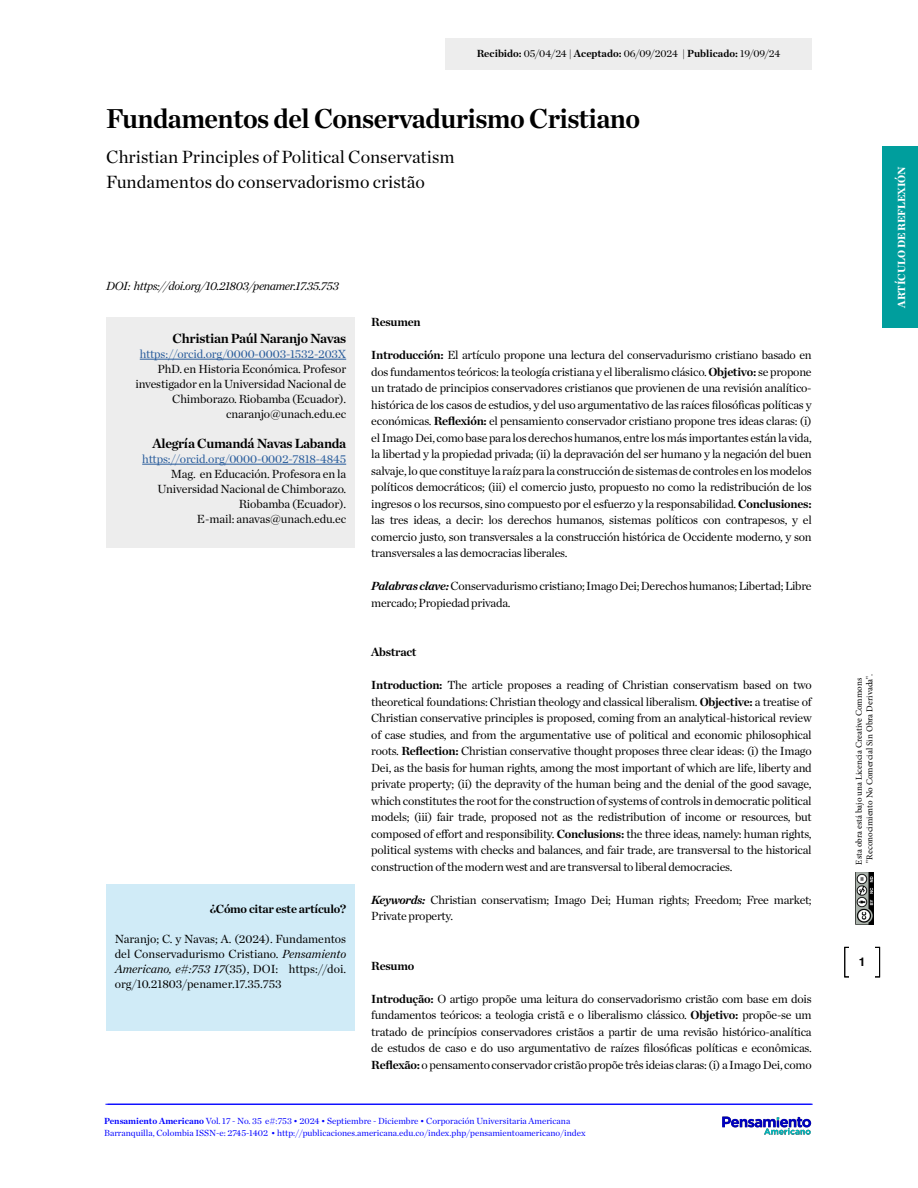
<style>
.page{position:relative;width:918px;height:1188px;background:#fff}
.page>*{position:absolute;margin:0;border:0;box-sizing:border-box;transform-origin:0 0}
.t1{font:700 27.75px "Chronicle Deck";letter-spacing:-.02em;color:#000}
.t2{font:18px/25.5px "Chronicle Deck";color:#000}
.t3{font:700 13.5px "Chronicle Deck";letter-spacing:-.02em;color:#000}
.t4{font:12px/16.5px "Chronicle Deck";letter-spacing:-.02em;color:#000;text-align:justify}
.t5{font:12px "Chronicle Deck";letter-spacing:-.01em;color:#275b9b}
.t6{font:italic 12px "Chronicle Deck";letter-spacing:-.03em;color:#000}
.t7{font:700 12px "Chronicle Deck";letter-spacing:-.02em;color:#000}
.t8{font:700 12px "Helvetica";color:#000}
.t9{font:700 10.5px "Chronicle Deck";color:#000}
.t10{font:900 10.5px "Chronicle Deck";letter-spacing:-.01em;color:#fff}
.t11{font:9px/12px "Chronicle Deck";color:#00f}
.t12{font:9px/10.8px "Minion Pro";color:#000}
.s1{font-weight:400}
.s2{font-style:italic}
.s3{font-weight:700}
.s4{font-weight:700;font-style:italic}
</style>
<div class="page">
<img style="left:855px;top:873px;width:18px;height:52px">
<hr style="left:105px;top:1104px;width:708px;height:1px;background:#00f">
<img style="left:722px;top:1116px;width:90px;height:19px">
<div style="left:845px;top:947px;width:35px;height:30px;border:1px solid #000"></div>
<div style="left:849px;top:946px;width:26px;height:32px;background:#fff"></div>
<div style="left:445px;top:38px;width:367px;height:32px;background:#ededed"></div>
<div style="left:106px;top:317px;width:249px;height:230px;background:#ededed"></div>
<div style="left:106px;top:884px;width:249px;height:146px;background:#d0ebf7"></div>
<hr style="left:140px;top:359px;width:206px;height:1px;background:#275b9b">
<hr style="left:142px;top:464px;width:204px;height:1px;background:#275b9b">
<div style="left:883px;top:146px;width:35px;height:182px;background:#009e9d"></div>
<p class="t9" style="left:477px;top:45px;width:305px">Recibido: <span class="s1">05/04/24 |</span> Aceptado: <span class="s1">06/09/2024 |</span> Publicado: <span class="s1">19/09/24</span></p>
<h1 class="t1" style="left:106px;top:96px;width:535px">Fundamentos del Conservadurismo Cristiano</h1>
<h2 class="t2" style="left:106px;top:143px;width:350px">Christian Principles of Political Conservatism<br>Fundamentos do conservadorismo cristão</h2>
<p class="t6" style="left:106px;top:276px;width:234px">DOI: https://doi.org/10.21803/penamer.17.35.753</p>
<p class="t3" style="left:173px;top:328px;width:175px">Christian Paúl Naranjo Navas</p>
<p class="t5" style="left:140px;top:345px;width:208px">https://orcid.org/0000-0003-1532-203X</p>
<p class="t4" style="left:135px;top:361px;width:212px;line-height:15px;text-align:right">PhD. en Historia Económica. Profesor investigador en la Universidad Nacional de Chimborazo. Riobamba (Ecuador). cnaranjo@unach.edu.ec</p>
<p class="t3" style="left:152px;top:433px;width:195px">Alegría Cumandá Navas Labanda</p>
<p class="t5" style="left:142px;top:450px;width:205px">https://orcid.org/0000-0002-7818-4845</p>
<p class="t4" style="left:158px;top:466px;width:190px;line-height:15px;text-align:right">Mag. en Educación. Profesora en la<br>Universidad Nacional de Chimborazo.<br>Riobamba (Ecuador).<br>E-mail: anavas@unach.edu.ec</p>
<p class="t7" style="left:210px;top:900px;width:138px">¿Cómo citar este artículo?</p>
<p class="t4" style="left:115px;top:931px;width:233px;line-height:15px">Naranjo; C. y Navas; A. (2024). Fundamentos del Conservadurismo Cristiano. <span class="s2">Pensamiento Americano, e#:753 17</span>(35), DOI: https://doi. org/10.21803/penamer.17.35.753</p>
<p class="t7" style="left:371px;top:313px;width:51px">Resumen</p>
<p class="t4" style="left:371px;top:346px;width:442px"><span class="s3">Introducción:</span> El artículo propone una lectura del conservadurismo cristiano basado en dos fundamentos teóricos: la teología cristiana y el liberalismo clásico. <span class="s3">Objetivo:</span> se propone un tratado de principios conservadores cristianos que provienen de una revisión analítico&shy;histórica de los casos de estudios, y del uso argumentativo de las raíces filosóficas políticas y económicas. <span class="s3">Reflexión:</span> el pensamiento conservador cristiano propone tres ideas claras: (i) el Imago Dei, como base para los derechos humanos, entre los más importantes están la vida, la libertad y la propiedad privada; (ii) la depravación del ser humano y la negación del buen salvaje, lo que constituye la raíz para la construcción de sistemas de controles en los modelos políticos democráticos; (iii) el comercio justo, propuesto no como la redistribución de los ingresos o los recursos, sino compuesto por el esfuerzo y la responsabilidad. <span class="s3">Conclusiones: </span>las tres ideas, a decir: los derechos humanos, sistemas políticos con contrapesos, y el comercio justo, son transversales a la construcción histórica de Occidente moderno, y son transversales a las democracias liberales.</p>
<p class="t4" style="left:371px;top:577px;width:442px"><span class="s4">Palabras clave:</span> Conservadurismo cristiano; Imago Dei; Derechos humanos; Libertad; Libre mercado; Propiedad privada.</p>
<p class="t7" style="left:371px;top:643px;width:47px">Abstract</p>
<p class="t4" style="left:371px;top:676px;width:442px"><span class="s3">Introduction:</span> The article proposes a reading of Christian conservatism based on two theoretical foundations: Christian theology and classical liberalism. <span class="s3">Objective:</span> a treatise of Christian conservative principles is proposed, coming from an analytical-historical review of case studies, and from the argumentative use of political and economic philosophical roots. <span class="s3">Reflection:</span> Christian conservative thought proposes three clear ideas: (i) the Imago Dei, as the basis for human rights, among the most important of which are life, liberty and private property; (ii) the depravity of the human being and the denial of the good savage, which constitutes the root for the construction of systems of controls in democratic political models; (iii) fair trade, proposed not as the redistribution of income or resources, but composed of effort and responsibility. <span class="s3">Conclusions:</span> the three ideas, namely: human rights, political systems with checks and balances, and fair trade, are transversal to the historical construction of the modern west and are transversal to liberal democracies.</p>
<p class="t4" style="left:371px;top:891px;width:442px"><span class="s4">Keywords:</span> Christian conservatism; Imago Dei; Human rights; Freedom; Free market;<br>Private property.</p>
<p class="t7" style="left:371px;top:956px;width:44px">Resumo</p>
<p class="t4" style="left:371px;top:990px;width:442px"><span class="s3">Introdução:</span> O artigo propõe uma leitura do conservadorismo cristão com base em dois fundamentos teóricos: a teologia cristã e o liberalismo clássico. <span class="s3">Objetivo:</span> propõe-se um tratado de princípios conservadores cristãos a partir de uma revisão histórico-analítica de estudos de caso e do uso argumentativo de raízes filosóficas políticas e econômicas.<br><span class="s3">Reflexão:</span> o pensamento conservador cristão propõe três ideias claras: (i) a Imago Dei, como</p>
<p class="t11" style="left:104px;top:1115px;width:483px"><span class="s3">Pensamiento Americano</span> Vol. 17 - No. 35 e#:753 • 2024 • Septiembre - Diciembre • Corporación Universitaria Americana<br>Barranquilla, Colombia ISSN-e: 2745-1402 • http://publicaciones.americana.edu.co/index.php/pensamientoamericano/index</p>
<p class="t10" style="left:893px;top:320px;width:167px;rotate:-90deg">ARTÍCULO DE INV STIGACIÓN</p>
<p class="t10" style="left:893px;top:308px;width:142px;rotate:-90deg">ARTÍCULO DE REFLEXIÓN</p>
<p class="t12" style="left:853px;top:865px;width:192px;rotate:-90deg">Esta obra está bajo una Licencia Creative Commons "Reconocimiento No Comercial Sin Obra Derivada".</p>
<p class="t8" style="left:859px;top:954px;width:8px">1</p>
</div>
